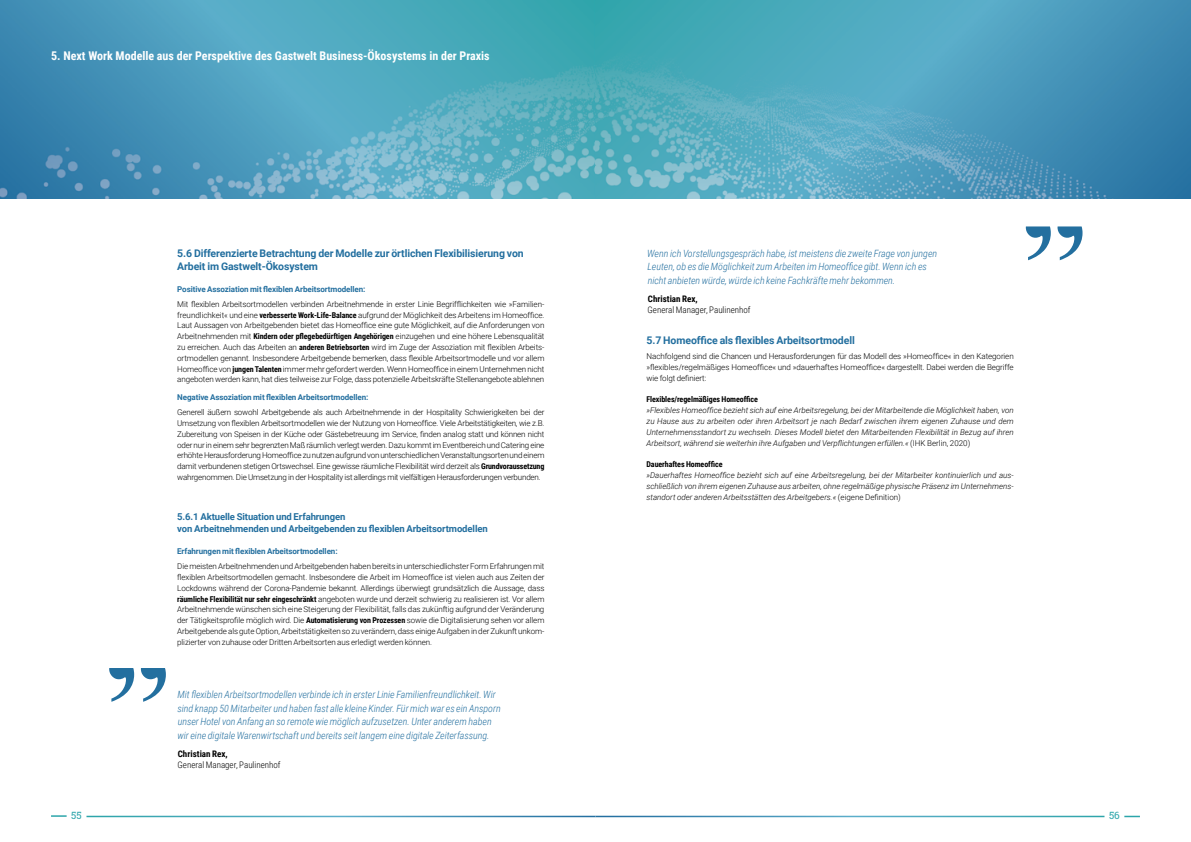
<style>
.page{position:relative;width:1191px;height:842px;background:#fff}
.page>*{position:absolute;margin:0;border:0;box-sizing:border-box;transform-origin:0 0}
.t1{font:700 12px "Roboto Condensed";color:#fff}
.t2{font:700 10.5px/12.6px "Roboto";letter-spacing:-.01em;color:#236f9f}
.t3{font:italic 300 10px/13.5px "Roboto Condensed";color:#236f9f}
.t4{font:10px "Roboto Slab";color:#2ca5aa}
.t5{font:700 9.5px/12.6px "Roboto";letter-spacing:-.01em;color:#236f9f}
.t6{font:300 9px "Roboto Condensed";color:#000}
.t7{font:700 9px "Roboto Condensed";color:#000}
.t8{font:300 8px/10.8px "Roboto";letter-spacing:-.01em;color:#000;text-align:justify}
.t9{font:italic 300 8px/10.8px "Roboto";color:#000;text-align:justify}
.t10{font:700 8px "Roboto";letter-spacing:-.01em;color:#236f9f}
.t11{font:700 8px "Roboto Condensed";letter-spacing:-.01em;color:#000}
.s1{font-family:"Roboto Condensed";font-weight:700}
.s2{font-style:normal}
</style>
<div class="page">
<img style="left:0;top:0;width:1191px;height:198px">
<svg style="left:109px;top:668px;width:57px;height:34px"></svg>
<svg style="left:1025px;top:226px;width:57px;height:34px"></svg>
<svg style="left:1124px;top:816px;width:16px;height:1px"></svg>
<svg style="left:51px;top:815px;width:16px;height:2px"></svg>
<h1 class="t1" style="left:51px;top:47px;width:440px">5. Next Work Modelle aus der Perspektive des Gastwelt Business-Ökosystems in der Praxis</h1>
<h2 class="t2" style="left:177px;top:247px;width:348px">5.6 Differenzierte Betrachtung der Modelle zur örtlichen Flexibilisierung von<br>Arbeit im Gastwelt-Ökosystem</h2>
<p class="t10" style="left:177px;top:283px;width:190px">Positive Assoziation mit flexiblen Arbeitsortmodellen:</p>
<p class="t8" style="left:177px;top:298px;width:369px">Mit flexiblen Arbeitsortmodellen verbinden Arbeitnehmende in erster Linie Begrifflichkeiten wie »Familien&shy;freundlichkeit« und eine <span class="s1">verbesserte Work-Life-Balance</span> aufgrund der Möglichkeit des Arbeitens im Homeoffice.<br>Laut Aussagen von Arbeitgebenden bietet das Homeoffice eine gute Möglichkeit, auf die Anforderungen von Arbeitnehmenden mit <span class="s1">Kindern oder pflegebedürftigen Angehörigen</span> einzugehen und eine höhere Lebensqualität zu erreichen. Auch das Arbeiten an <span class="s1">anderen Betriebsorten</span> wird im Zuge der Assoziation mit flexiblen Arbeits&shy;ortmodellen genannt. Insbesondere Arbeitgebende bemerken, dass flexible Arbeitsortmodelle und vor allem Homeoffice von <span class="s1">jungen Talenten</span> immer mehr gefordert werden. Wenn Homeoffice in einem Unternehmen nicht angeboten werden kann, hat dies teilweise zur Folge, dass potenzielle Arbeitskräfte Stellenangebote ablehnen</p>
<p class="t10" style="left:177px;top:392px;width:193px">Negative Assoziation mit flexiblen Arbeitsortmodellen:</p>
<p class="t8" style="left:177px;top:407px;width:369px">Generell äußern sowohl Arbeitgebende als auch Arbeitnehmende in der Hospitality Schwierigkeiten bei der Umsetzung von flexiblen Arbeitsortmodellen wie der Nutzung von Homeoffice. Viele Arbeitstätigkeiten, wie z.B.<br>Zubereitung von Speisen in der Küche oder Gästebetreuung im Service, finden analog statt und können nicht oder nur in einem sehr begrenzten Maß räumlich verlegt werden. Dazu kommt im Eventbereich und Catering eine erhöhte Herausforderung Homeoffice zu nutzen aufgrund von unterschiedlichen Veranstaltungsorten und einem damit verbundenen stetigen Ortswechsel. Eine gewisse räumliche Flexibilität wird derzeit als <span class="s1">Grundvoraussetzung </span>wahrgenommen. Die Umsetzung in der Hospitality ist allerdings mit vielfältigen Herausforderungen verbunden.</p>
<p class="t5" style="left:177px;top:510px;width:312px">5.6.1 Aktuelle Situation und Erfahrungen<br>von Arbeitnehmenden und Arbeitgebenden zu flexiblen Arbeitsortmodellen</p>
<p class="t10" style="left:177px;top:546px;width:162px">Erfahrungen mit flexiblen Arbeitsortmodellen:</p>
<p class="t8" style="left:177px;top:561px;width:369px">Die meisten Arbeitnehmenden und Arbeitgebenden haben bereits in unterschiedlichster Form Erfahrungen mit flexiblen Arbeitsortmodellen gemacht. Insbesondere die Arbeit im Homeoffice ist vielen auch aus Zeiten der Lockdowns während der Corona-Pandemie bekannt. Allerdings überwiegt grundsätzlich die Aussage, dass <span class="s1">räumliche Flexibilität nur sehr eingeschränkt</span> angeboten wurde und derzeit schwierig zu realisieren ist. Vor allem Arbeitnehmende wünschen sich eine Steigerung der Flexibilität, falls das zukünftig aufgrund der Veränderung der Tätigkeitsprofile möglich wird. Die <span class="s1">Automatisierung von Prozessen</span> sowie die Digitalisierung sehen vor allem Arbeitgebende als gute Option, Arbeitstätigkeiten so zu verändern, dass einige Aufgaben in der Zukunft unkom&shy;plizierter von zuhause oder Dritten Arbeitsorten aus erledigt werden können.</p>
<p class="t3" style="left:177px;top:687px;width:325px">Mit flexiblen Arbeitsortmodellen verbinde ich in erster Linie Familienfreundlichkeit. Wir sind knapp 50 Mitarbeiter und haben fast alle kleine Kinder. Für mich war es ein Ansporn unser Hotel von Anfang an so remote wie möglich aufzusetzen. Unter anderem haben wir eine digitale Warenwirtschaft und bereits seit langem eine digitale Zeiterfassung.</p>
<p class="t7" style="left:178px;top:747px;width:51px">Christian Rex,</p>
<p class="t6" style="left:177px;top:759px;width:104px">General Manager, Paulinenhof</p>
<p class="t3" style="left:647px;top:246px;width:291px">Wenn ich Vorstellungsgespräch habe, ist meistens die zweite Frage von jungen<br>Leuten, ob es die Möglichkeit zum Arbeiten im Homeoffice gibt. Wenn ich es nicht anbieten würde, würde ich keine Fachkräfte mehr bekommen.</p>
<p class="t7" style="left:648px;top:292px;width:51px">Christian Rex,</p>
<p class="t6" style="left:647px;top:304px;width:104px">General Manager, Paulinenhof</p>
<h2 class="t2" style="left:646px;top:334px;width:210px">5.7 Homeoffice als flexibles Arbeitsortmodell</h2>
<p class="t8" style="left:646px;top:351px;width:369px">Nachfolgend sind die Chancen und Herausforderungen für das Modell des »Homeoffice« in den Kategorien »flexibles/regelmäßiges Homeoffice« und »dauerhaftes Homeoffice« dargestellt. Dabei werden die Begriffe wie folgt definiert:</p>
<p class="t11" style="left:646px;top:394px;width:113px">Flexibles/regelmäßiges Homeoffice</p>
<p class="t9" style="left:646px;top:405px;width:369px">»Flexibles Homeoffice bezieht sich auf eine Arbeitsregelung, bei der Mitarbeitende die Möglichkeit haben, von zu Hause aus zu arbeiten oder ihren Arbeitsort je nach Bedarf zwischen ihrem eigenen Zuhause und dem Unternehmensstandort zu wechseln. Dieses Modell bietet den Mitarbeitenden Flexibilität in Bezug auf ihren Arbeitsort, während sie weiterhin ihre Aufgaben und Verpflichtungen erfüllen.« <span class="s2">(IHK Berlin, 2020)</span></p>
<p class="t11" style="left:646px;top:459px;width:77px">Dauerhaftes Homeoffice</p>
<p class="t9" style="left:646px;top:469px;width:369px">»Dauerhaftes Homeoffice bezieht sich auf eine Arbeitsregelung, bei der Mitarbeiter kontinuierlich und aus&shy;schließlich von ihrem eigenen Zuhause aus arbeiten, ohne regelmäßige physische Präsenz im Unternehmens&shy;standort oder anderen Arbeitsstätten des Arbeitgebers.« <span class="s2">(eigene Definition)</span></p>
<p class="t4" style="left:71px;top:809px;width:12px">55</p>
<p class="t4" style="left:1109px;top:809px;width:12px">56</p>
</div>
